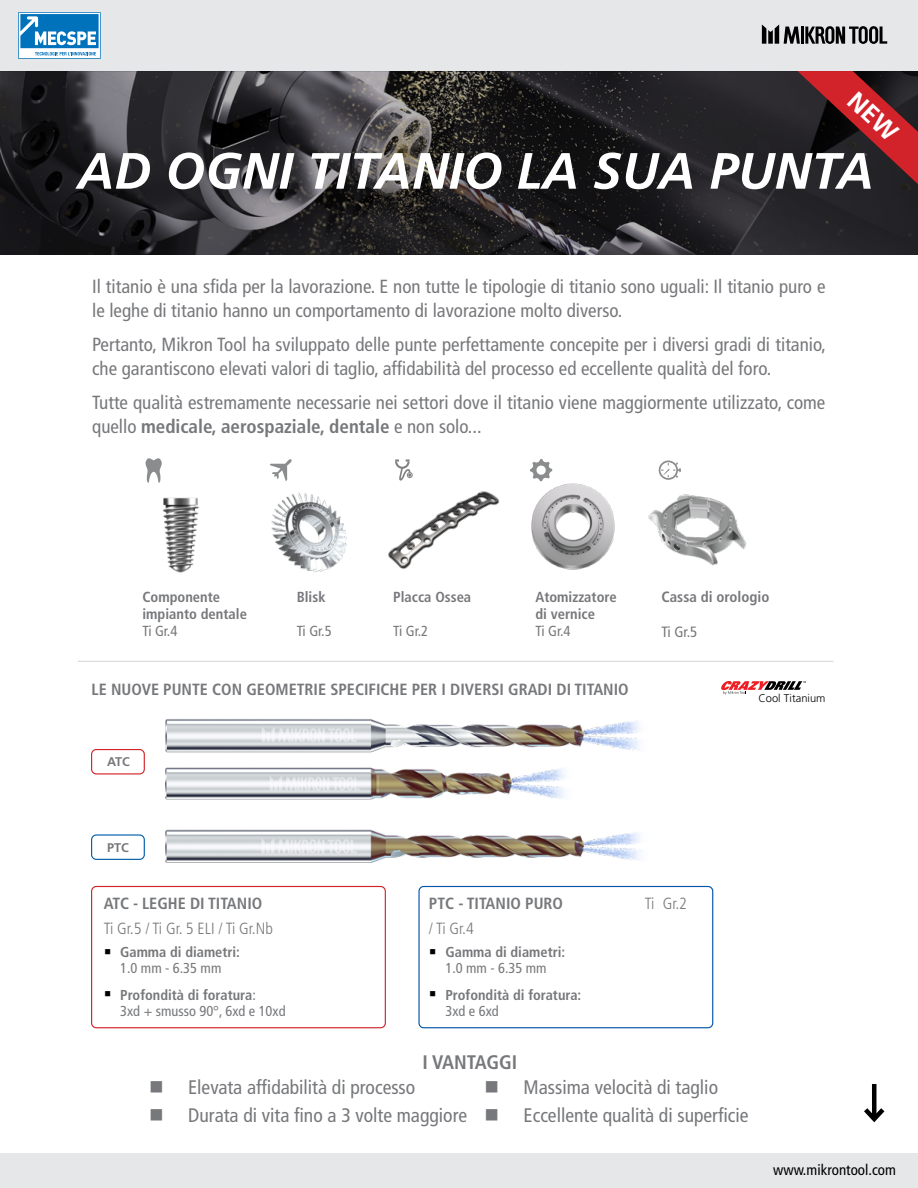
<style>
.page{position:relative;width:918px;height:1188px;background:#fff}
.page>*{position:absolute;margin:0;border:0;box-sizing:border-box;transform-origin:0 0}
.t1{font:italic 700 51px "Frutiger LT Std";color:#fff}
.t2{font:condensed 19.65px/27.5px "Frutiger LT Std";color:#77787b}
.t3{font:700 condensed 19.65px "Frutiger LT Std";color:#77787b}
.t4{font:condensed 19.05px/24px "Frutiger LT Std";color:#77787b}
.t5{font:700 condensed 16.2px "Frutiger LT Std";color:#77787b}
.t6{font:300 condensed 16.2px "Frutiger LT Std";color:#77787b}
.t7{font:condensed 15px "Frutiger LT Std";color:#000}
.t8{font:700 condensed 14.85px "Frutiger LT Std";color:#77787b}
.t9{font:condensed 14.85px "Frutiger LT Std";color:#77787b}
.t10{font:700 condensed 14.55px/17.2px "Frutiger LT Std";color:#77787b}
.t11{font:condensed 14.55px "Frutiger LT Std";letter-spacing:-.02em;color:#77787b}
.t12{font:700 condensed 14.4px/26.4px "Frutiger LT Std";color:#77787b}
.t13{font:condensed 14.4px "Frutiger LT Std";color:#77787b}
.t14{font:700 12.6px "Frutiger LT Std";color:#77787b}
.t15{font:300 11.1px "Frutiger LT Std";color:#000}
.s1{font-weight:700}
.s2{font-weight:400}
</style>
<div class="page">
<div style="left:0;top:1154px;width:918px;height:34px;background:#e6e7e8"></div>
<hr style="left:78px;top:661px;width:756px;height:1px;background:#d1d3d4">
<hr style="left:872px;top:1084px;width:4px;height:35px;background:#000">
<svg style="left:864px;top:1103px;width:21px;height:20px"></svg>
<div style="left:0;top:0;width:918px;height:71px;background:#e6e7e8"></div>
<svg style="left:762px;top:25px;width:125px;height:19px"></svg>
<svg style="left:18px;top:12px;width:83px;height:47px;background:#66aad6"></svg>
<svg style="left:0;top:71px;width:918px;height:184px;background:#2c2b2d"></svg>
<img style="left:531px;top:481px;width:84px;height:89px">
<img style="left:388px;top:491px;width:112px;height:78px">
<img style="left:162px;top:497px;width:37px;height:76px">
<img style="left:271px;top:492px;width:76px;height:80px">
<img style="left:648px;top:468px;width:99px;height:97px">
<svg style="left:270px;top:459px;width:22px;height:22px"></svg>
<svg style="left:530px;top:459px;width:22px;height:22px"></svg>
<svg style="left:659px;top:461px;width:22px;height:19px"></svg>
<svg style="left:395px;top:459px;width:18px;height:22px"></svg>
<svg style="left:145px;top:458px;width:17px;height:25px"></svg>
<svg style="left:721px;top:681px;width:85px;height:14px"></svg>
<img style="left:165px;top:719px;width:475px;height:34px">
<img style="left:165px;top:829px;width:476px;height:34px">
<div style="left:91px;top:886px;width:295px;height:142px;border:1px solid #d2232a;border-radius:5px"></div>
<div style="left:418px;top:886px;width:295px;height:142px;border:1px solid #0054a6;border-radius:5px"></div>
<div style="left:91px;top:834px;width:54px;height:26px;border:1px solid #005daa;border-radius:5px"></div>
<div style="left:91px;top:749px;width:54px;height:25px;border:1px solid #d2232a;border-radius:5px"></div>
<img style="left:165px;top:767px;width:400px;height:33px">
<svg style="left:797px;top:71px;width:121px;height:113px;background:#5e2024"></svg>
<h1 class="t1" style="left:77px;top:141px;width:798px">AD OGNI TITANIO LA SUA PUNTA</h1>
<p class="t4" style="left:92px;top:275px;width:735px">Il titanio è una sfida per la lavorazione. E non tutte le tipologie di titanio sono uguali: Il titanio puro e le leghe di titanio hanno un comportamento di lavorazione molto diverso.</p>
<p class="t4" style="left:92px;top:333px;width:735px">Pertanto, Mikron Tool ha sviluppato delle punte perfettamente concepite per i diversi gradi di titanio, che garantiscono elevati valori di taglio, affidabilità del processo ed eccellente qualità del foro.</p>
<p class="t4" style="left:92px;top:391px;width:735px">Tutte qualità estremamente necessarie nei settori dove il titanio viene maggiormente utilizzato, come quello <span class="s1">medicale, aerospaziale, dentale</span> e non solo...</p>
<p class="t10" style="left:142px;top:588px;width:106px">Componente impianto dentale</p>
<p class="t11" style="left:142px;top:623px;width:37px">Ti Gr.4</p>
<p class="t10" style="left:297px;top:588px;width:30px">Blisk</p>
<p class="t11" style="left:297px;top:623px;width:37px">Ti Gr.5</p>
<p class="t10" style="left:393px;top:588px;width:80px">Placca Ossea</p>
<p class="t11" style="left:393px;top:623px;width:37px">Ti Gr.2</p>
<p class="t10" style="left:535px;top:588px;width:83px">Atomizzatore di vernice</p>
<p class="t11" style="left:535px;top:622px;width:37px">Ti Gr.4</p>
<p class="t5" style="left:92px;top:680px;width:539px">LE NUOVE PUNTE CON GEOMETRIE SPECIFICHE PER I DIVERSI GRADI DI TITANIO</p>
<p class="t14" style="left:107px;top:755px;width:24px">ATC</p>
<p class="t14" style="left:107px;top:840px;width:23px">PTC</p>
<p class="t8" style="left:662px;top:588px;width:109px">Cassa di orologio</p>
<p class="t9" style="left:662px;top:623px;width:37px">Ti Gr.5</p>
<p class="t15" style="left:758px;top:692px;width:68px">Cool Titanium</p>
<p class="t5" style="left:104px;top:894px;width:160px">ATC - LEGHE DI TITANIO</p>
<p class="t6" style="left:104px;top:920px;width:171px">Ti Gr.5 / Ti Gr. 5 ELI / Ti Gr.Nb</p>
<p class="t12" style="left:120px;top:939px;width:121px">Gamma di diametri:</p>
<p class="t12" style="left:120px;top:955px;width:137px"><span class="s2">1.0 mm - 6.35 mm<br></span>Profondità di foratura<span class="s2">:</span></p>
<p class="t13" style="left:120px;top:1003px;width:167px">3xd + smusso 90°, 6xd e 10xd</p>
<p class="t5" style="left:429px;top:894px;width:136px">PTC - TITANIO PURO</p>
<p class="t6" style="left:645px;top:894px;width:44px">Ti Gr.2</p>
<p class="t6" style="left:429px;top:920px;width:46px">/ Ti Gr.4</p>
<p class="t12" style="left:445px;top:939px;width:121px">Gamma di diametri:</p>
<p class="t13" style="left:445px;top:960px;width:103px">1.0 mm - 6.35 mm</p>
<p class="t12" style="left:445px;top:982px;width:137px">Profondità di foratura:</p>
<p class="t13" style="left:445px;top:1003px;width:55px">3xd e 6xd</p>
<p class="t3" style="left:423px;top:1051px;width:96px">I VANTAGGI</p>
<p class="t2" style="left:188px;top:1074px;width:280px">Elevata affidabilità di processo<br>Durata di vita fino a 3 volte maggiore</p>
<p class="t2" style="left:524px;top:1074px;width:226px">Massima velocità di taglio<br>Eccellente qualità di superficie</p>
<p class="t7" style="left:773px;top:1161px;width:124px">www.mikrontool.com</p>
</div>
